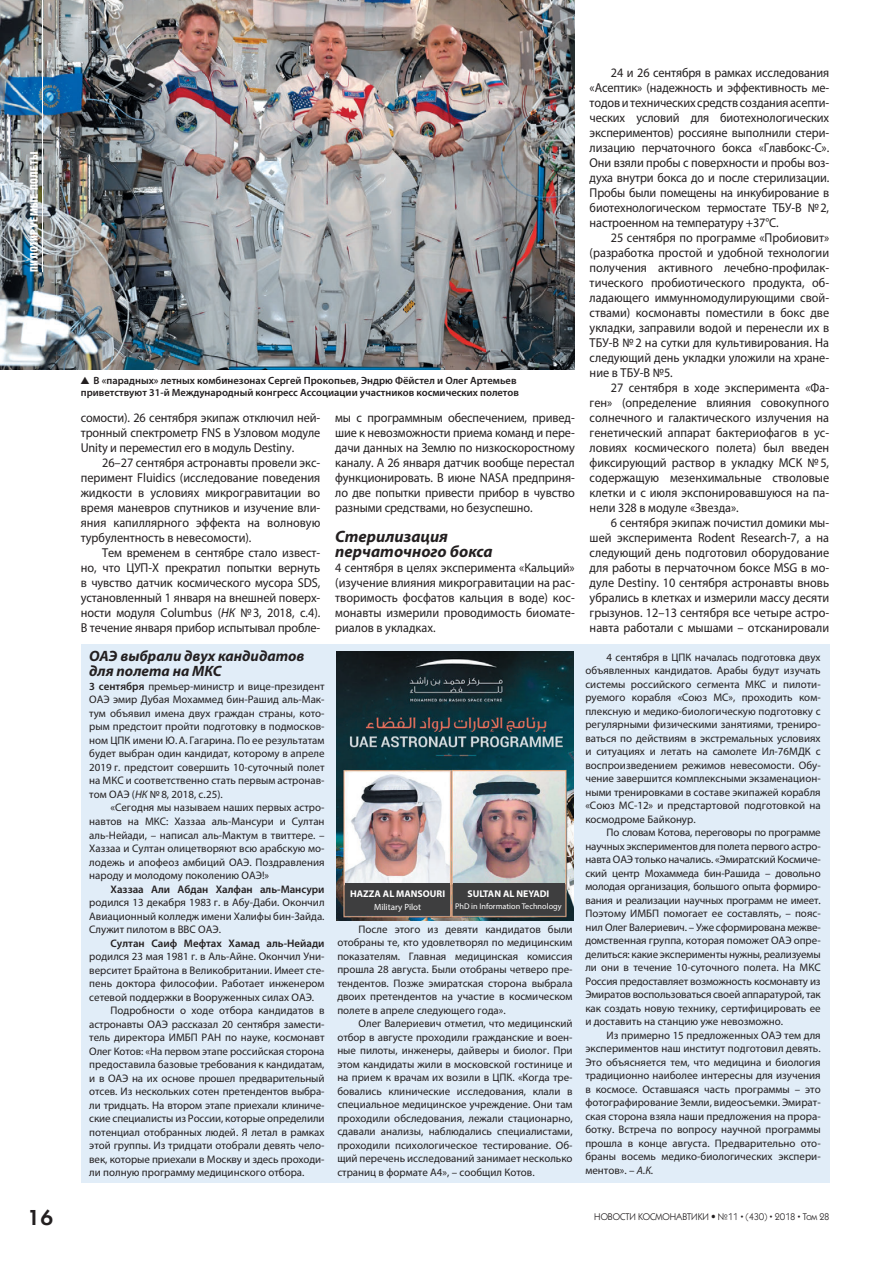
<style>
.page{position:relative;width:893px;height:1263px;background:#fff}
.page>*{position:absolute;margin:0;border:0;box-sizing:border-box;transform-origin:0 0}
.t1{font:22.5px "Futura Demi C";color:#231f20}
.t2{font:italic 700 16.5px/15px "Myriad Pro";color:#231f20}
.t3{font:italic 700 15px/15px "Myriad Pro";color:#231f20}
.t4{font:12.9px/15px "Myriad Pro";color:#231f20;text-align:justify;scale:.95 1}
.t5{font:10.95px/13.5px "Myriad Pro";color:#231f20;text-align:justify}
.t6{font:600 10.95px "Myriad Pro";color:#231f20}
.t7{font:600 10.5px/12.8px "Myriad Pro";color:#231f20;text-align:right}
.t8{font:10.5px "Helios Cond Black C";letter-spacing:.05em;color:#fff}
.t9{font:9.75px "Kabel Book C";color:#231f20;scale:.95 1}
.t10{font:700 9.75px "Myriad Pro";color:#fff}
.t11{font:9px "Myriad Pro";color:#fff}
.t12{font:8.25px "Myriad Pro";color:#fff}
.s1{font-style:italic}
.s2{font-weight:600}
.s3{font-family:"Officina Sans Bold C"}
.s4{font-weight:700;font-size:13.5px}
</style>
<div class="page">
<div style="left:81px;top:644px;width:748px;height:538px;background:#e1edf8"></div>
<img style="left:337px;top:652px;width:236px;height:268px">
<div style="left:345px;top:883px;width:105px;height:32px;background:#3e3e3f"></div>
<div style="left:453px;top:883px;width:111px;height:32px;background:#3e3e3f"></div>
<img style="left:0;top:0;width:575px;height:370px">
<hr style="left:42px;top:0;width:1px;height:272px;background:#fff">
<p class="t8" style="left:30px;top:272px;width:122px;rotate:-90deg">ПИЛОТИРУЕМЫЕ ПОЛЕТЫ</p>
<p class="t7" style="left:81px;top:375px;width:440px">В «парадных» летных комбинезонах Сергей Прокопьев, Эндрю Фёйстел и Олег Артемьев приветствуют 31-й Международный конгресс Ассоциации участников космических полетов</p>
<p class="t4" style="left:81px;top:411px;width:254px">сомости). 26 сентября экипаж отключил ней&shy;тронный спектрометр FNS в Узловом модуле Unity и переместил его в модуль Destiny.</p>
<p class="t4" style="left:81px;top:456px;width:254px;text-indent:21px">26–27 сентября астронавты провели экс&shy;перимент Fluidics (исследование поведения жидкости в условиях микрогравитации во время маневров спутников и изучение вли&shy;яния капиллярного эффекта на волновую турбулентность в невесомости).</p>
<p class="t4" style="left:81px;top:546px;width:254px;text-indent:21px">Тем временем в сентябре стало извест&shy;но, что ЦУП-Х прекратил попытки вернуть в чувство датчик космического мусора SDS, установленный 1 января на внешней поверх&shy;ности модуля Columbus (<span class="s1">НК</span> № 3, 2018, с. 4).<br>В течение января прибор испытывал пробле-</p>
<h3 class="t3" style="left:89px;top:650px;width:217px">ОАЭ выбрали двух кандидатов для полета на МКС</h3>
<p class="t5" style="left:89px;top:680px;width:237px"><span class="s2">3 сентября</span> премьер-министр и вице-президент ОАЭ эмир Дубая Мохаммед бин-Рашид аль-Мак&shy;тум объявил имена двух граждан страны, кото&shy;рым предстоит пройти подготовку в подмосков&shy;ном ЦПК имени Ю. А. Гагарина. По ее результатам будет выбран один кандидат, которому в апреле 2019 г. предстоит совершить 10-суточный полет на МКС и соответственно стать первым астронав&shy;том ОАЭ (<span class="s1">НК</span> № 8, 2018, с. 25).</p>
<p class="t5" style="left:89px;top:802px;width:237px;text-indent:21px">«Сегодня мы называем наших первых астро&shy;навтов на МКС: Хаззаа аль-Мансури и Султан аль-Нейади, – написал аль-Мактум в твиттере. – Хаззаа и Султан олицетворяют всю арабскую мо&shy;лодежь и апофеоз амбиций ОАЭ. Поздравления народу и молодому поколению ОАЭ!»</p>
<p class="t6" style="left:111px;top:885px;width:216px">Хаззаа Али Абдан Халфан аль-Мансури</p>
<p class="t5" style="left:89px;top:896px;width:237px">родился 13 декабря 1983 г. в Абу-Даби. Окончил Авиационный колледж имени Халифы бин-Зайда.<br>Служит пилотом в ВВС ОАЭ.</p>
<p class="t6" style="left:111px;top:939px;width:216px">Султан Саиф Мефтах Хамад аль-Нейади</p>
<p class="t5" style="left:89px;top:950px;width:237px">родился 23 мая 1981 г. в Аль-Айне. Окончил Уни-</p>
<p class="t5" style="left:89px;top:964px;width:237px">верситет Брайтона в Великобритании. Имеет сте-</p>
<p class="t5" style="left:89px;top:977px;width:237px">пень доктора философии. Работает инженером</p>
<p class="t5" style="left:89px;top:991px;width:226px">сетевой поддержки в Вооруженных силах ОАЭ.</p>
<p class="t5" style="left:111px;top:1004px;width:216px">Подробности о ходе отбора кандидатов в</p>
<p class="t5" style="left:89px;top:1018px;width:237px">астронавты ОАЭ рассказал 20 сентября замести-</p>
<p class="t5" style="left:89px;top:1031px;width:237px">тель директора ИМБП РАН по науке, космонавт</p>
<p class="t5" style="left:89px;top:1045px;width:237px">Олег Котов: «На первом этапе российская сторона</p>
<p class="t5" style="left:89px;top:1058px;width:237px">предоставила базовые требования к кандидатам,</p>
<p class="t5" style="left:89px;top:1072px;width:237px">и в ОАЭ на их основе прошел предварительный</p>
<p class="t5" style="left:89px;top:1085px;width:237px">отсев. Из нескольких сотен претендентов выбра-</p>
<p class="t5" style="left:89px;top:1099px;width:237px">ли тридцать. На втором этапе приехали клиниче-</p>
<p class="t5" style="left:89px;top:1112px;width:237px">ские специалисты из России, которые определили</p>
<p class="t5" style="left:89px;top:1126px;width:237px">потенциал отобранных людей. Я летал в рамках</p>
<p class="t5" style="left:89px;top:1139px;width:237px">этой группы. Из тридцати отобрали девять чело-</p>
<p class="t5" style="left:89px;top:1153px;width:237px">век, которые приехали в Москву и здесь проходи-</p>
<p class="t5" style="left:89px;top:1166px;width:217px">ли полную программу медицинского отбора.</p>
<p class="t4" style="left:335px;top:411px;width:254px">мы с программным обеспечением, привед&shy;шие к невозможности приема команд и пере&shy;дачи данных на Землю по низкоскоростному каналу. А 26 января датчик вообще перестал функционировать. В июне NASA предприня&shy;ло две попытки привести прибор в чувство разными средствами, но безуспешно.</p>
<h2 class="t2" style="left:335px;top:530px;width:159px">Стерилизация перчаточного бокса</h2>
<p class="t4" style="left:335px;top:561px;width:254px">4 сентября в целях эксперимента «Кальций» (изучение влияния микрогравитации на рас&shy;творимость фосфатов кальция в воде) кос&shy;монавты измерили проводимость биомате&shy;риалов в укладках.</p>
<p class="t10" style="left:350px;top:890px;width:97px">HAZZA AL MANSOURI</p>
<p class="t11" style="left:374px;top:903px;width:49px">Military Pilot</p>
<p class="t10" style="left:467px;top:890px;width:83px">SULTAN AL NEYADI</p>
<p class="t12" style="left:455px;top:903px;width:108px">PhD in Information Technology</p>
<p class="t5" style="left:337px;top:923px;width:237px;text-indent:21px">После этого из девяти кандидатов были отобраны те, кто удовлетворял по медицинским показателям. Главная медицинская комиссия прошла 28 августа. Были отобраны четверо пре&shy;тендентов. Позже эмиратская сторона выбрала двоих претендентов на участие в космическом полете в апреле следующего года».</p>
<p class="t5" style="left:337px;top:1017px;width:237px;text-indent:21px">Олег Валериевич отметил, что медицинский отбор в августе проходили гражданские и воен&shy;ные пилоты, инженеры, дайверы и биолог. При этом кандидаты жили в московской гостинице и на прием к врачам их возили в ЦПК. «Когда тре&shy;бовались клинические исследования, клали в специальное медицинское учреждение. Они там проходили обследования, лежали стационарно, сдавали анализы, наблюдались специалистами, проходили психологическое тестирование. Об&shy;щий перечень исследований занимает несколько страниц в формате А4», – сообщил Котов.</p>
<p class="t4" style="left:590px;top:66px;width:254px;text-indent:21px">24 и 26 сентября в рамках исследования «Асептик» (надежность и эффективность ме&shy;тодов и технических средств создания асепти&shy;ческих условий для биотехнологических экспериментов) россияне выполнили стери&shy;лизацию перчаточного бокса «Главбокс-С».<br>Они взяли пробы с поверхности и пробы воз&shy;духа внутри бокса до и после стерилизации.<br>Пробы были помещены на инкубирование в биотехнологическом термостате ТБУ-В № 2, настроенном на температуру +37°С.</p>
<p class="t4" style="left:590px;top:231px;width:254px;text-indent:21px">25 сентября по программе «Пробиовит» (разработка простой и удобной технологии получения активного лечебно-профилак&shy;тического пробиотического продукта, об&shy;ладающего иммунномодулирующими свой&shy;ствами) космонавты поместили в бокс две укладки, заправили водой и перенесли их в ТБУ-В № 2 на сутки для культивирования. На следующий день укладки уложили на хране&shy;ние в ТБУ-В №5.</p>
<p class="t4" style="left:590px;top:381px;width:254px;text-indent:21px">27 сентября в ходе эксперимента «Фа&shy;ген» (определение влияния совокупного солнечного и галактического излучения на генетический аппарат бактериофагов в ус&shy;ловиях космического полета) был введен фиксирующий раствор в укладку МСК № 5, содержащую мезенхимальные стволовые клетки и с июля экспонировавшуюся на па&shy;нели 328 в модуле «Звезда».</p>
<p class="t4" style="left:590px;top:516px;width:254px;text-indent:21px">6 сентября экипаж почистил домики мы&shy;шей эксперимента Rodent Research-7, а на следующий день подготовил оборудование для работы в перчаточном боксе MSG в мо&shy;дуле Destiny. 10 сентября астронавты вновь убрались в клетках и измерили массу десяти грызунов. 12–13 сентября все четыре астро&shy;навта работали с мышами – отсканировали</p>
<p class="t5" style="left:585px;top:651px;width:237px;text-indent:21px">4 сентября в ЦПК началась подготовка двух объявленных кандидатов. Арабы будут изучать системы российского сегмента МКС и пилоти&shy;руемого корабля «Союз МС», проходить ком&shy;плексную и медико-биологическую подготовку с регулярными физическими занятиями, трениро&shy;ваться по действиям в экстремальных условиях и ситуациях и летать на самолете Ил-76МДК с воспроизведением режимов невесомости. Обу&shy;чение завершится комплексными экзаменацион&shy;ными тренировками в составе экипажей корабля «Союз МС-12» и предстартовой подготовкой на космодроме Байконур.</p>
<p class="t5" style="left:585px;top:827px;width:237px;text-indent:21px">По словам Котова, переговоры по программе научных экспериментов для полета первого астро&shy;навта ОАЭ только начались. «Эмиратский Космиче&shy;ский центр Мохаммеда бин-Рашида – довольно молодая организация, большого опыта формиро&shy;вания и реализации научных программ не имеет.<br>Поэтому ИМБП помогает ее составлять, – пояс&shy;нил Олег Валериевич. – Уже сформирована межве&shy;домственная группа, которая поможет ОАЭ опре&shy;делиться: какие эксперименты нужны, реализуемы ли они в течение 10-суточного полета. На МКС Россия предоставляет возможность космонавту из Эмиратов воспользоваться своей аппаратурой, так как создать новую технику, сертифицировать ее и доставить на станцию уже невозможно.</p>
<p class="t5" style="left:585px;top:1029px;width:237px;text-indent:21px">Из примерно 15 предложенных ОАЭ тем для экспериментов наш институт подготовил девять.<br>Это объясняется тем, что медицина и биология традиционно наиболее интересны для изучения в космосе. Оставшаяся часть программы – это фотографирование Земли, видеосъемки. Эмират&shy;ская сторона взяла наши предложения на прора&shy;ботку. Встреча по вопросу научной программы прошла в конце августа. Предварительно ото&shy;браны восемь медико-биологических экспери&shy;ментов». – <span class="s1">А.К.</span></p>
<h1 class="t1" style="left:28px;top:1208px;width:27px">16</h1>
<p class="t9" style="left:594px;top:1213px;width:249px">НОВОСТИ КОСМОНАВТИКИ <span class="s3">•</span> №11 <span class="s4">·</span> (430) <span class="s4">·</span> 2018 <span class="s4">·</span> Том 28</p>
</div>
